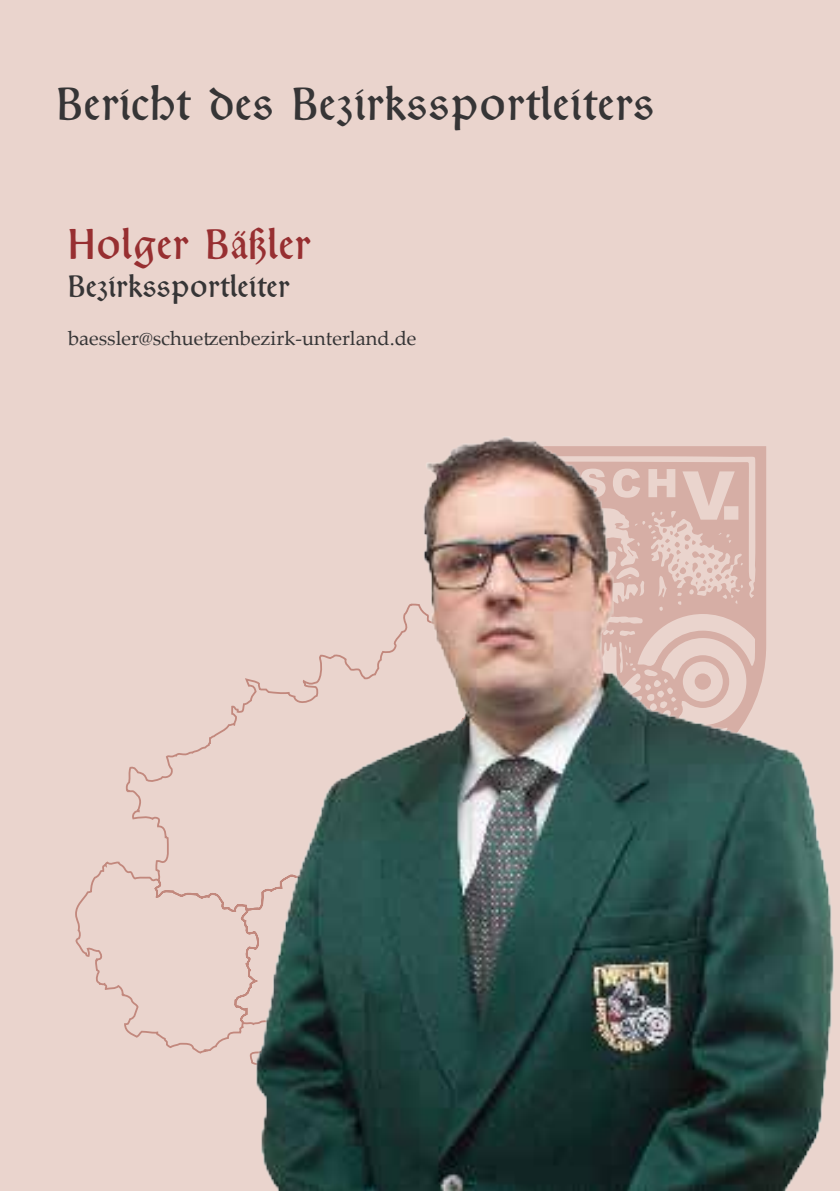
<style>
.page{position:relative;width:840px;height:1191px;background:#fff}
.page>*{position:absolute;margin:0;border:0;box-sizing:border-box;transform-origin:0 0}
.Kapitel_NEU{font:48px "Typographer Rotunda";color:#363536}
.Name{font:44px "Typographer Rotunda";color:#972f31}
.Funktion{font:32px "Typographer Rotunda";letter-spacing:-.01em;color:#363536}
.Kontaktinfos{font:20px "Palatino Linotype";color:#363536}
</style>
<div class="page">
<div style="left:0;top:0;width:839px;height:1191px;background:#ead4cd"></div>
<svg style="left:75px;top:678px;width:174px;height:376px"></svg>
<img style="left:249px;top:437px;width:585px;height:754px">
<p class="Kapitel_NEU" style="left:57px;top:78px;width:600px">Bericht des Bezirkssportleiters</p>
<p class="Name" style="left:68px;top:221px;width:245px">Holger Bäßler</p>
<p class="Funktion" style="left:68px;top:269px;width:223px">Bezirkssportleiter</p>
<p class="Kontaktinfos" style="left:68px;top:324px;width:349px">baessler@schuetzenbezirk-unterland.de</p>
</div>
